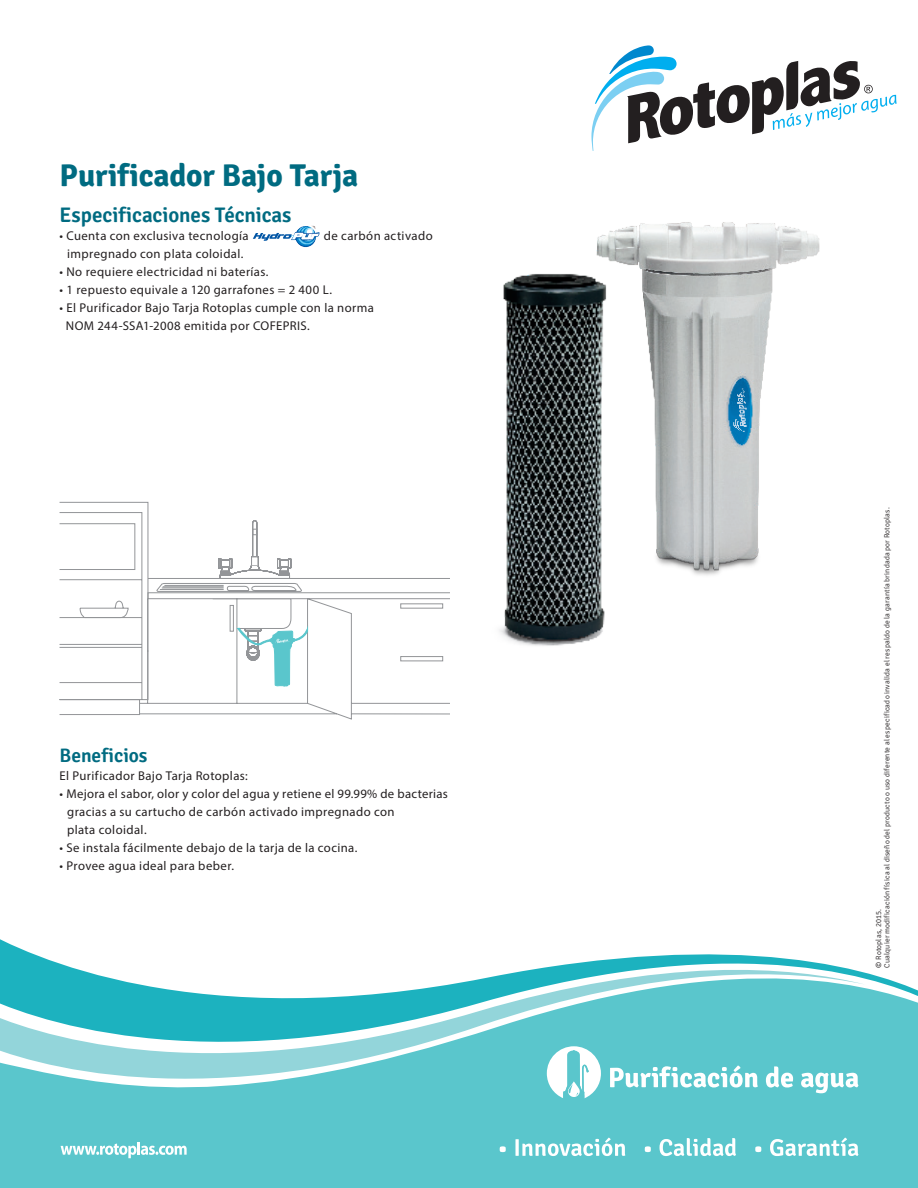
<style>
.page{position:relative;width:918px;height:1188px;background:#fff}
.page>*{position:absolute;margin:0;border:0;box-sizing:border-box;transform-origin:0 0}
.t1{font:700 31.5px "Signika";letter-spacing:-.005em;color:#006b81}
.t2{font:600 21px "Signika";letter-spacing:-.005em;color:#006b81}
.t3{font:600 19.5px "Signika";letter-spacing:-.005em;color:#006b81}
.t4{font:12.75px/18px "Myriad Pro";letter-spacing:.03em;color:#231f20}
.t5{font:300 7.5px/8.4px "Signika";letter-spacing:.02em;color:#231f20}
</style>
<div class="page">
<div style="left:0;top:1084px;width:918px;height:104px;background:#5ac6cc"></div>
<svg style="left:0;top:939px;width:918px;height:145px"></svg>
<svg style="left:0;top:956px;width:865px;height:164px;fill:#5ac6cc"></svg>
<svg style="left:61px;top:1142px;width:126px;height:16px"></svg>
<svg style="left:500px;top:1146px;width:6px;height:6px"></svg>
<svg style="left:515px;top:1138px;width:110px;height:18px"></svg>
<svg style="left:645px;top:1146px;width:6px;height:6px"></svg>
<svg style="left:660px;top:1138px;width:76px;height:18px"></svg>
<svg style="left:755px;top:1146px;width:6px;height:6px"></svg>
<svg style="left:770px;top:1138px;width:88px;height:18px"></svg>
<svg style="left:591px;top:45px;width:306px;height:106px"></svg>
<svg style="left:610px;top:1065px;width:148px;height:23px"></svg>
<svg style="left:766px;top:1066px;width:27px;height:22px"></svg>
<svg style="left:801px;top:1073px;width:57px;height:20px"></svg>
<svg style="left:547px;top:1046px;width:54px;height:54px"></svg>
<svg style="left:59px;top:502px;width:384px;height:213px"></svg>
<img style="left:596px;top:222px;width:224px;height:354px">
<img style="left:499px;top:268px;width:128px;height:378px">
<svg style="left:253px;top:232px;width:54px;height:16px"></svg>
<img style="left:291px;top:225px;width:29px;height:22px">
<h1 class="t1" style="left:60px;top:156px;width:300px">Purificador Bajo Tarja</h1>
<h2 class="t2" style="left:60px;top:202px;width:234px">Especificaciones Técnicas</h2>
<p class="t4" style="left:60px;top:226px;width:191px">• Cuenta con exclusiva tecnología</p>
<p class="t4" style="left:324px;top:226px;width:110px">de carbón activado</p>
<p class="t4" style="left:67px;top:244px;width:178px">impregnado con plata coloidal.</p>
<p class="t4" style="left:60px;top:262px;width:211px">• No requiere electricidad ni baterías.</p>
<p class="t4" style="left:60px;top:280px;width:274px">• 1 repuesto equivale a 120 garrafones = 2 400 L.</p>
<p class="t4" style="left:66px;top:298px;width:310px;text-indent:-6px">• El Purificador Bajo Tarja Rotoplas cumple con la norma<br>NOM 244-SSA1-2008 emitida por COFEPRIS.</p>
<h3 class="t3" style="left:60px;top:744px;width:89px">Beneficios</h3>
<p class="t4" style="left:60px;top:766px;width:190px">El Purificador Bajo Tarja Rotoplas:</p>
<p class="t4" style="left:67px;top:784px;width:382px;text-indent:-8px">• Mejora el sabor, olor y color del agua y retiene el 99.99% de bacterias gracias a su cartucho de carbón activado impregnado con<br>plata coloidal.</p>
<p class="t4" style="left:60px;top:838px;width:299px">• Se instala fácilmente debajo de la tarja de la cocina.</p>
<p class="t4" style="left:60px;top:856px;width:176px">• Provee agua ideal para beber.</p>
<p class="t5" style="left:874px;top:968px;width:462px;rotate:-90deg">© Rotoplas, 2015.<br>Cualquier modificación física al diseño del producto o uso diferente al especificado invalida el respaldo de la garantía brindada por Rotoplas.</p>
</div>
